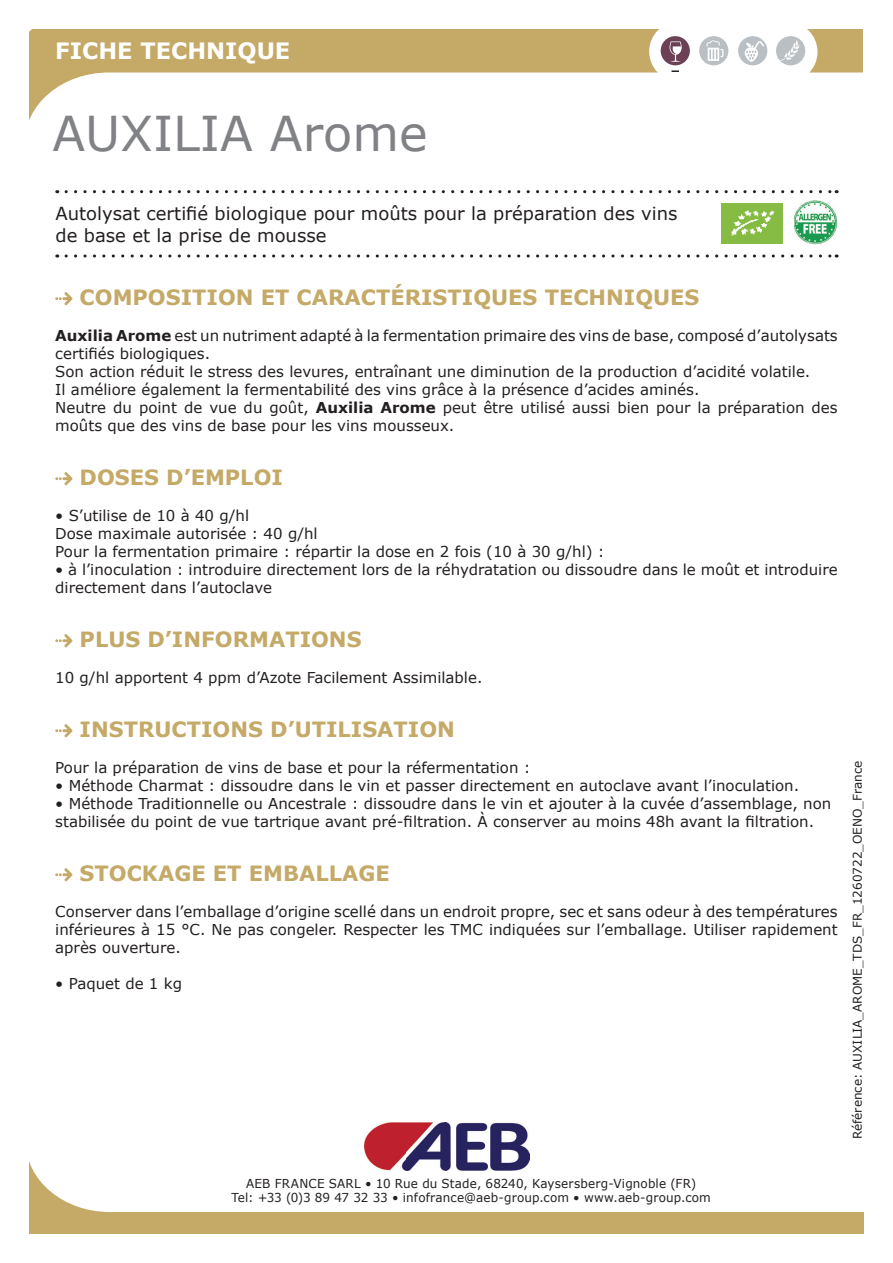
<style>
.page{position:relative;width:893px;height:1263px;background:#fff}
.page>*{position:absolute;margin:0;border:0;box-sizing:border-box;transform-origin:0 0}
.t1{font:48px "Verdana";color:#808285}
.t2{font:700 22.5px "Verdana";color:#fff}
.t3{font:700 21px "Verdana";color:#c4a967}
.t4{font:18px/21.6px "Verdana";color:#231f20}
.t5{font:15px/18px "Verdana";color:#231f20}
.t6{font:12.3px/14.9px "Verdana";letter-spacing:.01em;color:#231f20;text-align:center}
.t7{font:12px "Verdana";color:#231f20}
.s1{font-weight:700}
</style>
<div class="page">
<svg style="left:30px;top:1161px;width:834px;height:72px"></svg>
<svg style="left:66px;top:190px;width:771px;height:3px"></svg>
<svg style="left:66px;top:254px;width:771px;height:4px"></svg>
<svg style="left:29px;top:30px;width:834px;height:91px"></svg>
<svg style="left:649px;top:21px;width:167px;height:61px"></svg>
<div style="left:650px;top:22px;width:167px;height:60px;background:#fff;border-radius:30px"></div>
<svg style="left:671px;top:70px;width:8px;height:2px"></svg>
<div style="left:776px;top:36px;width:29px;height:29px;background:#babfc3;border-radius:50%"></div>
<svg style="left:780px;top:40px;width:20px;height:21px"></svg>
<div style="left:738px;top:36px;width:29px;height:29px;background:#babfc3;border-radius:50%"></div>
<div style="left:661px;top:36px;width:29px;height:29px;background:#6c4156;border-radius:50%"></div>
<div style="left:699px;top:36px;width:29px;height:29px;background:#babfc3;border-radius:50%"></div>
<svg style="left:706px;top:40px;width:17px;height:21px"></svg>
<svg style="left:670px;top:41px;width:12px;height:21px"></svg>
<svg style="left:745px;top:41px;width:20px;height:21px"></svg>
<img style="left:365px;top:1122px;width:164px;height:49px">
<svg style="left:55px;top:292px;width:17px;height:13px"></svg>
<svg style="left:55px;top:472px;width:17px;height:13px"></svg>
<svg style="left:55px;top:634px;width:17px;height:13px"></svg>
<svg style="left:55px;top:724px;width:17px;height:13px"></svg>
<svg style="left:55px;top:868px;width:17px;height:13px"></svg>
<img style="left:794px;top:201px;width:44px;height:44px">
<img style="left:722px;top:203px;width:61px;height:40px">
<h2 class="t2" style="left:55px;top:35px;width:237px">FICHE TECHNIQUE</h2>
<h1 class="t1" style="left:52px;top:101px;width:377px">AUXILIA Arome</h1>
<p class="t4" style="left:56px;top:203px;width:623px">Autolysat certifié biologique pour moûts pour la préparation des vins de base et la prise de mousse</p>
<h3 class="t3" style="left:80px;top:283px;width:621px">COMPOSITION ET CARACTÉRISTIQUES TECHNIQUES</h3>
<p class="t5" style="left:55px;top:327px;width:784px"><span class="s1">Auxilia Arome</span> est un nutriment adapté à la fermentation primaire des vins de base, composé d’autolysats certifiés biologiques.<br>Son action réduit le stress des levures, entraînant une diminution de la production d’acidité volatile.<br>Il améliore également la fermentabilité des vins grâce à la présence d’acides aminés.<br>Neutre du point de vue du goût, <span class="s1">Auxilia Arome</span> peut être utilisé aussi bien pour la préparation des moûts que des vins de base pour les vins mousseux.</p>
<h3 class="t3" style="left:80px;top:463px;width:205px">DOSES D’EMPLOI</h3>
<p class="t5" style="left:55px;top:507px;width:551px">• S’utilise de 10 à 40 g/hl<br>Dose maximale autorisée : 40 g/hl<br>Pour la fermentation primaire : répartir la dose en 2 fois (10 à 30 g/hl) :</p>
<p class="t5" style="left:55px;top:561px;width:784px">• à l’inoculation : introduire directement lors de la réhydratation ou dissoudre dans le moût et introduire directement dans l’autoclave</p>
<h3 class="t3" style="left:80px;top:625px;width:284px">PLUS D’INFORMATIONS</h3>
<p class="t5" style="left:55px;top:669px;width:429px">10 g/hl apportent 4 ppm d’Azote Facilement Assimilable.</p>
<h3 class="t3" style="left:80px;top:715px;width:377px">INSTRUCTIONS D’UTILISATION</h3>
<p class="t5" style="left:55px;top:759px;width:477px">Pour la préparation de vins de base et pour la réfermentation :</p>
<p class="t5" style="left:55px;top:777px;width:745px">• Méthode Charmat : dissoudre dans le vin et passer directement en autoclave avant l’inoculation.</p>
<p class="t5" style="left:55px;top:795px;width:777px">• Méthode Traditionnelle ou Ancestrale : dissoudre dans le vin et ajouter à la cuvée d’assemblage, non stabilisée du point de vue tartrique avant pré-filtration. À conserver au moins 48h avant la filtration.</p>
<h3 class="t3" style="left:80px;top:859px;width:312px">STOCKAGE ET EMBALLAGE</h3>
<p class="t5" style="left:55px;top:903px;width:784px;text-align:justify">Conserver dans l’emballage d’origine scellé dans un endroit propre, sec et sans odeur à des températures inférieures à 15 °C. Ne pas congeler. Respecter les TMC indiquées sur l’emballage. Utiliser rapidement après ouverture.</p>
<p class="t5" style="left:55px;top:975px;width:128px">• Paquet de 1 kg</p>
<p class="t7" style="left:849px;top:1139px;width:380px;rotate:-90deg">Référence: AUXILIA_AROME_TDS_FR_1260722_OENO_France</p>
<p class="t6" style="left:231px;top:1175px;width:481px">AEB FRANCE SARL • 10 Rue du Stade, 68240, Kaysersberg-Vignoble (FR)<br>Tel: +33 (0)3 89 47 32 33 • infofrance@aeb-group.com • www.aeb-group.com</p>
</div>
